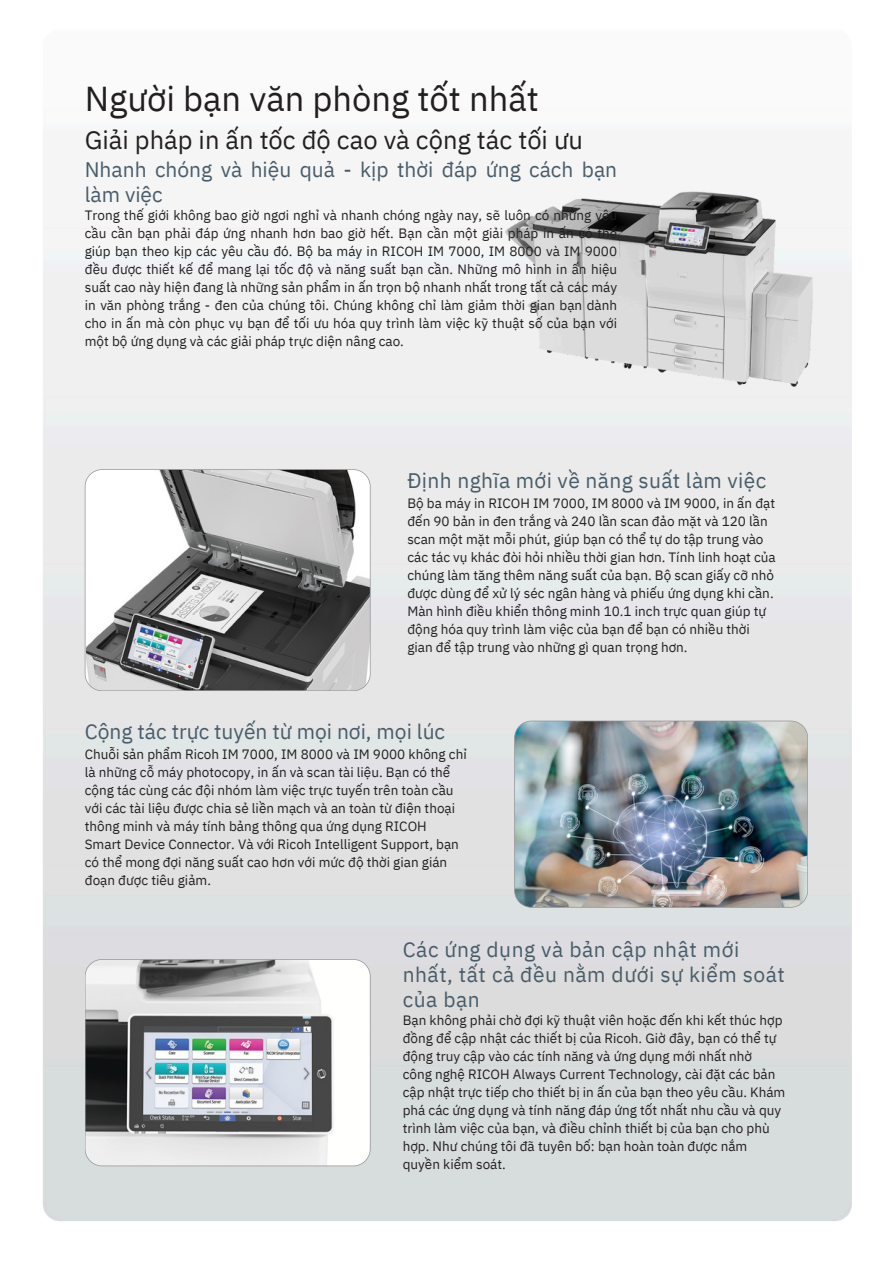
<style>
.page{position:relative;width:894px;height:1264px;background:#fff}
.page>*{position:absolute;margin:0;border:0;box-sizing:border-box;transform-origin:0 0}
.t1{font:34.5px "IBM Plex Sans";color:#231f20}
.t2{font:25.5px "IBM Plex Sans";color:#231f20}
.t3{font:21px/24.8px "IBM Plex Sans";letter-spacing:.015em;color:#485c69}
.t4{font:13.5px/18px "IBM Plex Sans";color:#231f20}
</style>
<div class="page">
<img style="left:498px;top:170px;width:327px;height:226px">
<img style="left:514px;top:720px;width:293px;height:187px">
<svg style="left:85px;top:469px;width:285px;height:222px"></svg>
<svg style="left:85px;top:959px;width:285px;height:207px"></svg>
<h1 class="t1" style="left:85px;top:75px;width:455px">Người bạn văn phòng tốt nhất</h1>
<h1 class="t2" style="left:85px;top:123px;width:499px">Giải pháp in ấn tốc độ cao và cộng tác tối ưu</h1>
<h1 class="t3" style="left:85px;top:157px;width:533px">Nhanh chóng và hiệu quả - kịp thời đáp ứng cách bạn làm việc</h1>
<h1 class="t4" style="left:85px;top:206px;width:533px;text-align:justify">Trong thế giới không bao giờ ngơi nghỉ và nhanh chóng ngày nay, sẽ luôn có những yêu cầu cần bạn phải đáp ứng nhanh hơn bao giờ hết. Bạn cần một giải pháp in ấn có thể giúp bạn theo kịp các yêu cầu đó. Bộ ba máy in RICOH IM 7000, IM 8000 và IM 9000 đều được thiết kế để mang lại tốc độ và năng suất bạn cần. Những mô hình in ấn hiệu suất cao này hiện đang là những sản phẩm in ấn trọn bộ nhanh nhất trong tất cả các máy in văn phòng trắng - đen của chúng tôi. Chúng không chỉ làm giảm thời gian bạn dành cho in ấn mà còn phục vụ bạn để tối ưu hóa quy trình làm việc kỹ thuật số của bạn với một bộ ứng dụng và các giải pháp trực diện nâng cao.</h1>
<p class="t3" style="left:407px;top:467px;width:360px">Định nghĩa mới về năng suất làm việc</p>
<p class="t4" style="left:407px;top:494px;width:370px">Bộ ba máy in RICOH IM 7000, IM 8000 và IM 9000, in ấn đạt đến 90 bản in đen trắng và 240 lần scan đảo mặt và 120 lần scan một mặt mỗi phút, giúp bạn có thể tự do tập trung vào các tác vụ khác đòi hỏi nhiều thời gian hơn. Tính linh hoạt của chúng làm tăng thêm năng suất của bạn. Bộ scan giấy cỡ nhỏ được dùng để xử lý séc ngân hàng và phiếu ứng dụng khi cần.<br>Màn hình điều khiển thông minh 10.1 inch trực quan giúp tự động hóa quy trình làm việc của bạn để bạn có nhiều thời gian để tập trung vào những gì quan trọng hơn.</p>
<p class="t3" style="left:85px;top:718px;width:362px">Cộng tác trực tuyến từ mọi nơi, mọi lúc</p>
<p class="t4" style="left:85px;top:744px;width:383px">Chuỗi sản phẩm Ricoh IM 7000, IM 8000 và IM 9000 không chỉ là những cỗ máy photocopy, in ấn và scan tài liệu. Bạn có thể cộng tác cùng các đội nhóm làm việc trực tuyến trên toàn cầu với các tài liệu được chia sẻ liền mạch và an toàn từ điện thoại thông minh và máy tính bảng thông qua ứng dụng RICOH<br>Smart Device Connector. Và với Ricoh Intelligent Support, bạn có thể mong đợi năng suất cao hơn với mức độ thời gian gián đoạn được tiêu giảm.</p>
<h1 class="t3" style="left:402px;top:936px;width:383px">Các ứng dụng và bản cập nhật mới nhất, tất cả đều nằm dưới sự kiểm soát của bạn</h1>
<h1 class="t4" style="left:402px;top:1010px;width:384px">Bạn không phải chờ đợi kỹ thuật viên hoặc đến khi kết thúc hợp đồng để cập nhật các thiết bị của Ricoh. Giờ đây, bạn có thể tự động truy cập vào các tính năng và ứng dụng mới nhất nhờ<br>công nghệ RICOH Always Current Technology, cài đặt các bản cập nhật trực tiếp cho thiết bị in ấn của bạn theo yêu cầu. Khám phá các ứng dụng và tính năng đáp ứng tốt nhất nhu cầu và quy trình làm việc của bạn, và điều chỉnh thiết bị của bạn cho phù hợp. Như chúng tôi đã tuyên bố: bạn hoàn toàn được nắm quyền kiểm soát.</h1>
</div>
